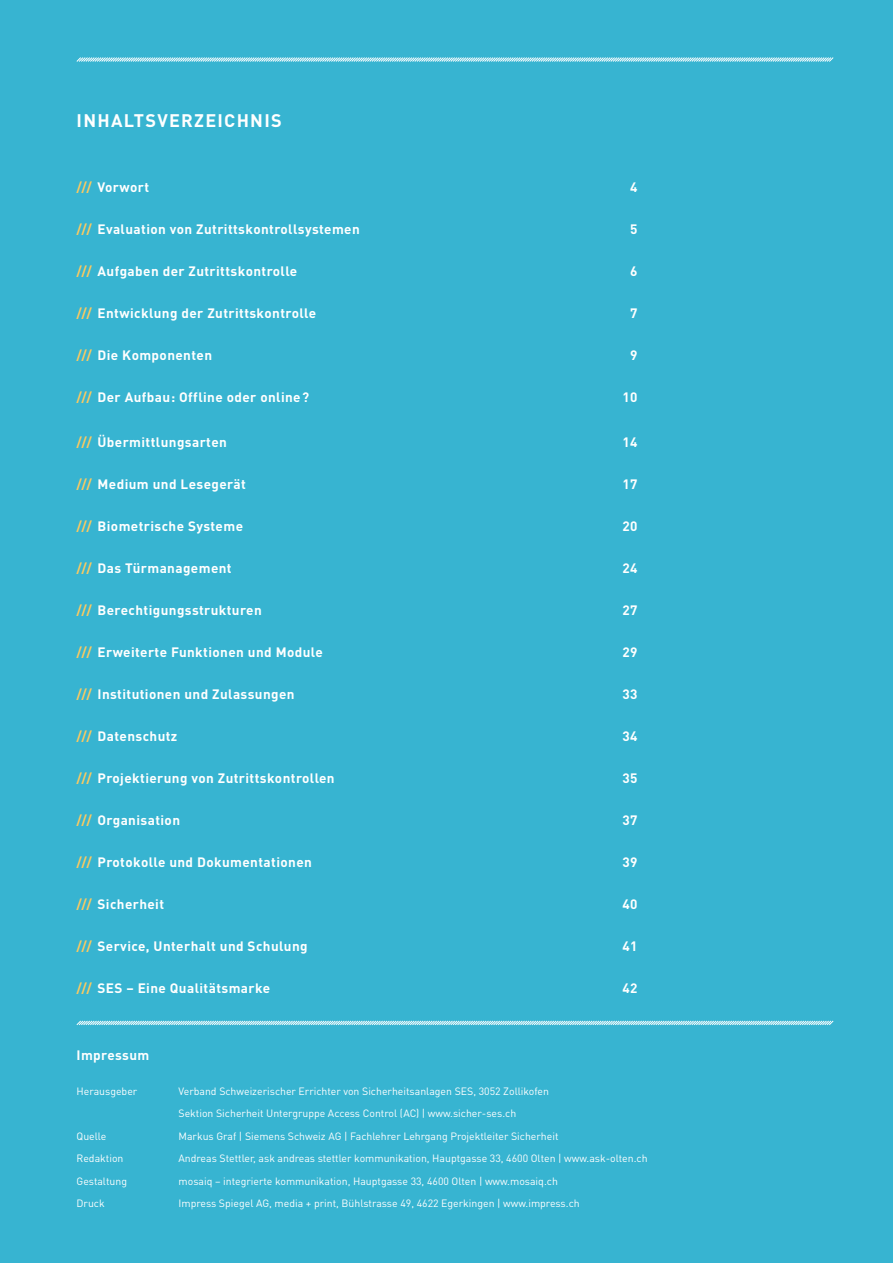
<style>
.page{position:relative;width:893px;height:1263px;background:#37b4d1}
.page>*{position:absolute;margin:0;border:0;box-sizing:border-box;transform-origin:0 0}
.t1{font:700 18px "DIN Pro";letter-spacing:.07em;color:#fff}
.t2{font:700 13.5px "DIN Pro";letter-spacing:.03em;color:#fff}
.t3{font:10.5px/22.5px "DIN Pro";color:#fff}
.s1{color:#fdca5f}
</style>
<div class="page">
<svg style="left:76px;top:57px;width:758px;height:5px;background:#98d8e6"></svg>
<svg style="left:76px;top:1020px;width:758px;height:5px;background:#97d7e6"></svg>
<h1 class="t1" style="left:77px;top:108px;width:207px">INHALTSVERZEICHNIS</h1>
<p class="t2" style="left:77px;top:177px;width:74px"><span class="s1">///</span> Vorwort</p>
<p class="t2" style="left:630px;top:177px;width:9px">4</p>
<p class="t2" style="left:77px;top:219px;width:285px"><span class="s1">///</span> Evaluation von Zutrittskontrollsystemen</p>
<p class="t2" style="left:630px;top:219px;width:9px">5</p>
<p class="t2" style="left:77px;top:261px;width:222px"><span class="s1">///</span> Aufgaben der Zutrittskontrolle</p>
<p class="t2" style="left:630px;top:261px;width:9px">6</p>
<p class="t2" style="left:77px;top:303px;width:241px"><span class="s1">///</span> Entwicklung der Zutrittskontrolle</p>
<p class="t2" style="left:630px;top:303px;width:9px">7</p>
<p class="t2" style="left:77px;top:345px;width:137px"><span class="s1">///</span> Die Komponenten</p>
<p class="t2" style="left:630px;top:345px;width:9px">9</p>
<p class="t2" style="left:77px;top:387px;width:234px"><span class="s1">///</span> Der Aufbau: Offline oder online?</p>
<p class="t2" style="left:622px;top:387px;width:17px">10</p>
<p class="t2" style="left:77px;top:432px;width:152px"><span class="s1">///</span> Übermittlungsarten</p>
<p class="t2" style="left:622px;top:432px;width:17px">14</p>
<p class="t2" style="left:77px;top:474px;width:171px"><span class="s1">///</span> Medium und Lesegerät</p>
<p class="t2" style="left:622px;top:474px;width:17px">17</p>
<p class="t2" style="left:77px;top:516px;width:168px"><span class="s1">///</span> Biometrische Systeme</p>
<p class="t2" style="left:622px;top:516px;width:17px">20</p>
<p class="t2" style="left:77px;top:558px;width:157px"><span class="s1">///</span> Das Türmanagement</p>
<p class="t2" style="left:622px;top:558px;width:17px">24</p>
<p class="t2" style="left:77px;top:600px;width:187px"><span class="s1">///</span> Berechtigungsstrukturen</p>
<p class="t2" style="left:622px;top:600px;width:17px">27</p>
<p class="t2" style="left:77px;top:642px;width:248px"><span class="s1">///</span> Erweiterte Funktionen und Module</p>
<p class="t2" style="left:622px;top:642px;width:17px">29</p>
<p class="t2" style="left:77px;top:684px;width:220px"><span class="s1">///</span> Institutionen und Zulassungen</p>
<p class="t2" style="left:622px;top:684px;width:17px">33</p>
<p class="t2" style="left:77px;top:726px;width:102px"><span class="s1">///</span> Datenschutz</p>
<p class="t2" style="left:622px;top:726px;width:17px">34</p>
<p class="t2" style="left:77px;top:768px;width:260px"><span class="s1">///</span> Projektierung von Zutrittskontrollen</p>
<p class="t2" style="left:622px;top:768px;width:17px">35</p>
<p class="t2" style="left:77px;top:810px;width:105px"><span class="s1">///</span> Organisation</p>
<p class="t2" style="left:622px;top:810px;width:17px">37</p>
<p class="t2" style="left:77px;top:852px;width:237px"><span class="s1">///</span> Protokolle und Dokumentationen</p>
<p class="t2" style="left:622px;top:852px;width:17px">39</p>
<p class="t2" style="left:77px;top:894px;width:89px"><span class="s1">///</span> Sicherheit</p>
<p class="t2" style="left:622px;top:894px;width:17px">40</p>
<p class="t2" style="left:77px;top:936px;width:233px"><span class="s1">///</span> Service, Unterhalt und Schulung</p>
<p class="t2" style="left:622px;top:936px;width:17px">41</p>
<p class="t2" style="left:77px;top:978px;width:195px"><span class="s1">///</span> SES – Eine Qualitätsmarke</p>
<p class="t2" style="left:622px;top:978px;width:17px">42</p>
<p class="t2" style="left:77px;top:1046px;width:74px">Impressum</p>
<p class="t3" style="left:77px;top:1079px;width:62px">Herausgeber</p>
<p class="t3" style="left:179px;top:1079px;width:372px">Verband Schweizerischer Errichter von Sicherheitsanlagen SES, 3052 Zollikofen<br>Sektion Sicherheit Untergruppe Access Control (AC) | www.sicher-ses.ch</p>
<p class="t3" style="left:77px;top:1124px;width:31px">Quelle</p>
<p class="t3" style="left:179px;top:1124px;width:381px">Markus Graf | Siemens Schweiz AG | Fachlehrer Lehrgang Projektleiter Sicherheit</p>
<p class="t3" style="left:77px;top:1147px;width:48px">Redaktion</p>
<p class="t3" style="left:179px;top:1147px;width:471px">Andreas Stettler, ask andreas stettler kommunikation, Hauptgasse 33, 4600 Olten | www.ask-olten.ch</p>
<p class="t3" style="left:77px;top:1169px;width:52px">Gestaltung</p>
<p class="t3" style="left:179px;top:1169px;width:381px">mosaiq – integrierte kommunikation, Hauptgasse 33, 4600 Olten | www.mosaiq.ch</p>
<p class="t3" style="left:77px;top:1192px;width:30px">Druck</p>
<p class="t3" style="left:179px;top:1192px;width:403px">Impress Spiegel AG, media + print, Bühlstrasse 49, 4622 Egerkingen | www.impress.ch</p>
</div>
